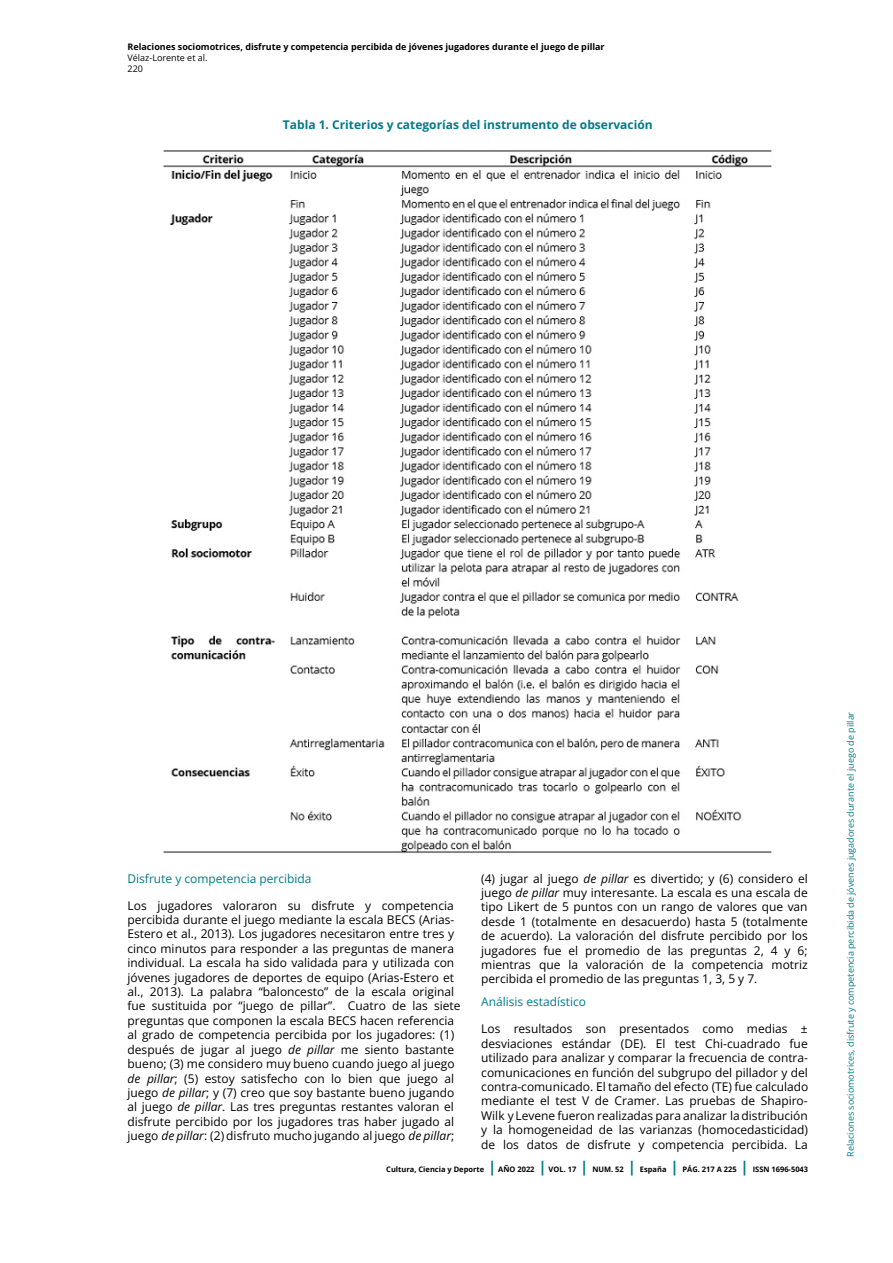
<style>
.page{position:relative;width:893px;height:1263px;background:#fff}
.page>*{position:absolute;margin:0;border:0;box-sizing:border-box;transform-origin:0 0}
.t1{font:12px/14.4px "Open Sans";color:#000;text-align:justify}
.t2{font:700 12px "Open Sans";color:#007b88}
.t3{font:12px "Open Sans";color:#007b88}
.t4{font:700 9px "Open Sans";color:#000}
.t5{font:9px "Open Sans";color:#007b88}
.t6{font:9px/10.8px "Open Sans";color:#000}
.t7{font:700 7.5px "Open Sans";color:#000}
.s1{font-style:italic}
.s2{font-size:15px;color:#007b88}
</style>
<div class="page">
<img style="left:163px;top:150px;width:609px;height:703px">
<p class="t4" style="left:128px;top:41px;width:479px">Relaciones sociomotrices, disfrute y competencia percibida de jóvenes jugadores durante el juego de pillar</p>
<p class="t6" style="left:128px;top:52px;width:81px">Vélaz-Lorente et al.<br>220</p>
<p class="t2" style="left:283px;top:117px;width:371px">Tabla 1. Criterios y categorías del instrumento de observación</p>
<p class="t3" style="left:128px;top:870px;width:185px">Disfrute y competencia percibida</p>
<p class="t1" style="left:128px;top:898px;width:335px;text-align:left">Los jugadores valoraron su disfrute y competencia percibida durante el juego mediante la escala BECS (Arias-Estero et al., 2013). Los jugadores necesitaron entre tres y cinco minutos para responder a las preguntas de manera individual. La escala ha sido validada para y utilizada con jóvenes jugadores de deportes de equipo (Arias-Estero et al., 2013). La palabra “baloncesto” de la escala original fue sustituida por “juego de pillar”. Cuatro de las siete preguntas que componen la escala BECS hacen referencia al grado de competencia percibida por los jugadores: (1) después de jugar al juego <span class="s1">de pillar</span> me siento bastante bueno; (3) me considero muy bueno cuando juego al juego <span class="s1">de pillar</span>; (5) estoy satisfecho con lo bien que juego al juego <span class="s1">de pillar</span>; y (7) creo que soy bastante bueno jugando al juego <span class="s1">de pillar</span>. Las tres preguntas restantes valoran el disfrute percibido por los jugadores tras haber jugado al juego <span class="s1">de pillar</span>: (2) disfruto mucho jugando al juego <span class="s1">de pillar</span>;</p>
<p class="t1" style="left:481px;top:871px;width:328px">(4) jugar al juego <span class="s1">de pillar</span> es divertido; y (6) considero el juego <span class="s1">de pillar</span> muy interesante. La escala es una escala de tipo Likert de 5 puntos con un rango de valores que van desde 1 (totalmente en desacuerdo) hasta 5 (totalmente de acuerdo). La valoración del disfrute percibido por los jugadores fue el promedio de las preguntas 2, 4 y 6; mientras que la valoración de la competencia motriz percibida el promedio de las preguntas 1, 3, 5 y 7.</p>
<p class="t3" style="left:481px;top:993px;width:106px">Análisis estadístico</p>
<p class="t1" style="left:481px;top:1021px;width:329px">Los resultados son presentados como medias ± desviaciones estándar (DE). El test Chi-cuadrado fue utilizado para analizar y comparar la frecuencia de contra&shy;comunicaciones en función del subgrupo del pillador y del contra-comunicado. El tamaño del efecto (TE) fue calculado mediante el test V de Cramer. Las pruebas de Shapiro-Wilk y Levene fueron realizadas para analizar la distribución y la homogeneidad de las varianzas (homocedasticidad) de los datos de disfrute y competencia percibida. La</p>
<p class="t7" style="left:386px;top:1164px;width:423px">Cultura, Ciencia y Deporte <span class="s2">|</span> AÑO 2022 <span class="s2">|</span> VOL. 17 <span class="s2">|</span> NUM. 52 <span class="s2">|</span> España <span class="s2">|</span> PÁG. 217 A 225 <span class="s2">|</span> ISSN 1696-5043</p>
<p class="t5" style="left:844px;top:1157px;width:446px;rotate:-90deg">Relaciones sociomotrices, disfrute y competencia percibida de jóvenes jugadores durante el juego de pillar</p>
</div>
